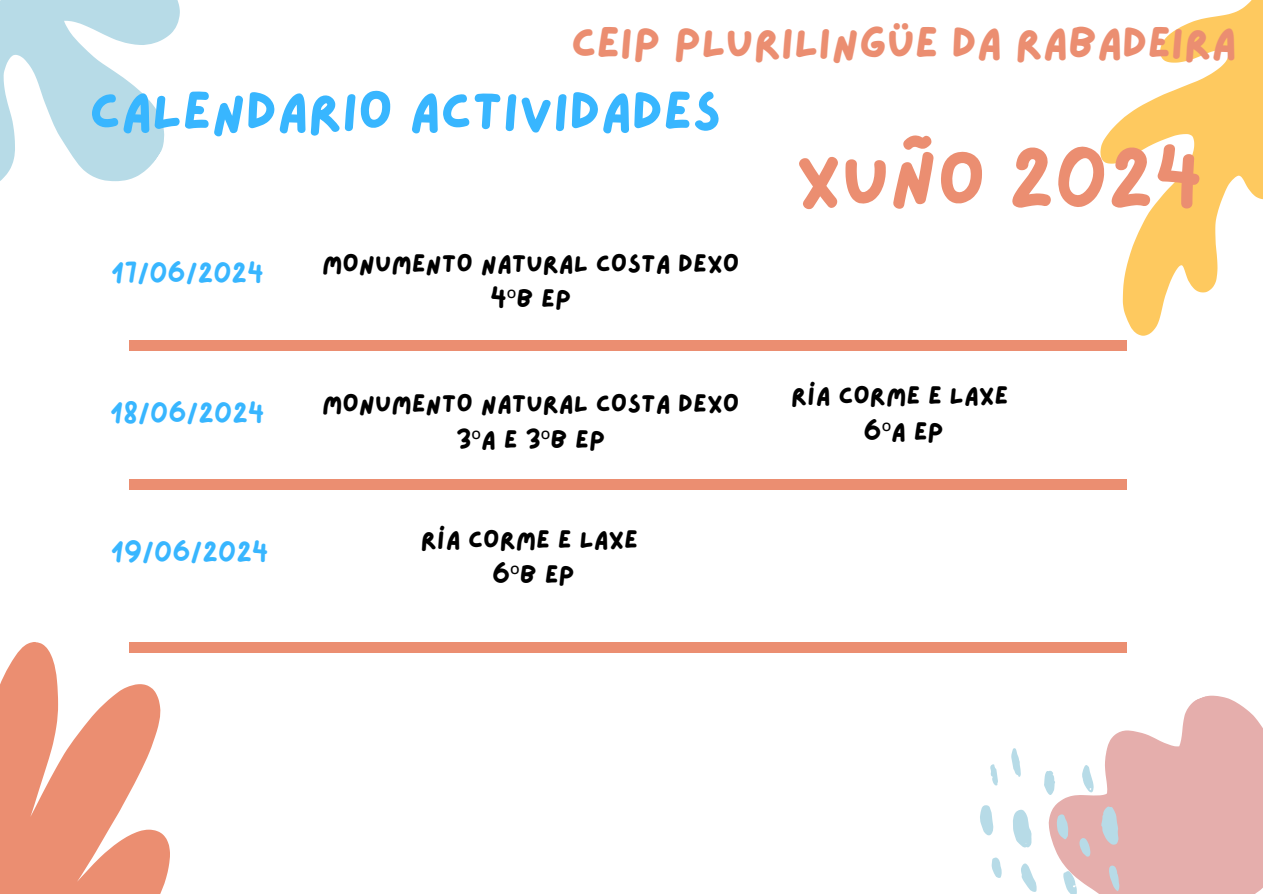
<style>
.page{position:relative;width:1263px;height:894px;background:#fff}
.page>*{position:absolute;margin:0;border:0;box-sizing:border-box;transform-origin:0 0}
.t1{font:75px "Lazydog";color:#eb8e71}
.t2{font:53.85px "Lazydog";color:#38b6ff}
.t3{font:43.5px "Lazydog";color:#eb8e71}
.t4{font:25.5px/35.4px "Lazydog";color:#000;text-align:center}
.t5{font:25.5px "Lazydog";color:#38b6ff}
.s1{font-family:"Noto Sans"}
</style>
<div class="page">
<svg style="left:0;top:642px;width:170px;height:251px"></svg>
<svg style="left:0;top:0;width:180px;height:182px;fill:#b7dbe7"></svg>
<svg style="left:1100px;top:0;width:163px;height:335px"></svg>
<svg style="left:1024px;top:695px;width:239px;height:198px;fill:#e5aeac"></svg>
<svg style="left:1013px;top:808px;width:19px;height:39px"></svg>
<svg style="left:1101px;top:806px;width:18px;height:39px"></svg>
<svg style="left:980px;top:805px;width:13px;height:30px"></svg>
<svg style="left:1021px;top:862px;width:16px;height:29px"></svg>
<svg style="left:1063px;top:870px;width:14px;height:23px"></svg>
<svg style="left:1057px;top:813px;width:11px;height:26px"></svg>
<svg style="left:1081px;top:764px;width:13px;height:28px"></svg>
<svg style="left:1043px;top:770px;width:12px;height:25px"></svg>
<svg style="left:1011px;top:748px;width:10px;height:28px"></svg>
<svg style="left:1109px;top:864px;width:10px;height:27px"></svg>
<svg style="left:991px;top:857px;width:11px;height:20px"></svg>
<svg style="left:1079px;top:837px;width:11px;height:20px"></svg>
<svg style="left:990px;top:764px;width:8px;height:21px"></svg>
<div style="left:129px;top:340px;width:998px;height:10px;background:#eb8e71"></div>
<div style="left:129px;top:479px;width:998px;height:10px;background:#eb8e71"></div>
<div style="left:129px;top:641px;width:998px;height:11px;background:#eb8e71"></div>
<h2 class="t3" style="left:571px;top:22px;width:667px">CEIP PLURILINGÜE DA RABADEIRA</h2>
<p class="t2" style="left:89px;top:85px;width:633px">CALENDARIO ACTIVIDADES</p>
<h3 class="t5" style="left:111px;top:261px;width:154px">17/06/2024</h3>
<h1 class="t5" style="left:110px;top:401px;width:156px">18/06/2024</h1>
<h4 class="t5" style="left:111px;top:540px;width:159px">19/06/2024</h4>
<p class="t4" style="left:322px;top:246px;width:419px">MONUMENTO NATURAL COSTA DEXO<br>4<span class="s1">º</span>B EP</p>
<h4 class="t4" style="left:322px;top:387px;width:419px">MONUMENTO NATURAL COSTA DEXO<br>3<span class="s1">º</span>A E 3<span class="s1">º</span>B EP</h4>
<p class="t4" style="left:421px;top:522px;width:219px">RÍA CORME E LAXE<br>6<span class="s1">º</span>B EP</p>
<p class="t1" style="left:795px;top:144px;width:409px">XUÑO 2024</p>
<h4 class="t4" style="left:791px;top:379px;width:219px">RÍA CORME E LAXE<br>6<span class="s1">º</span>A EP</h4>
</div>
